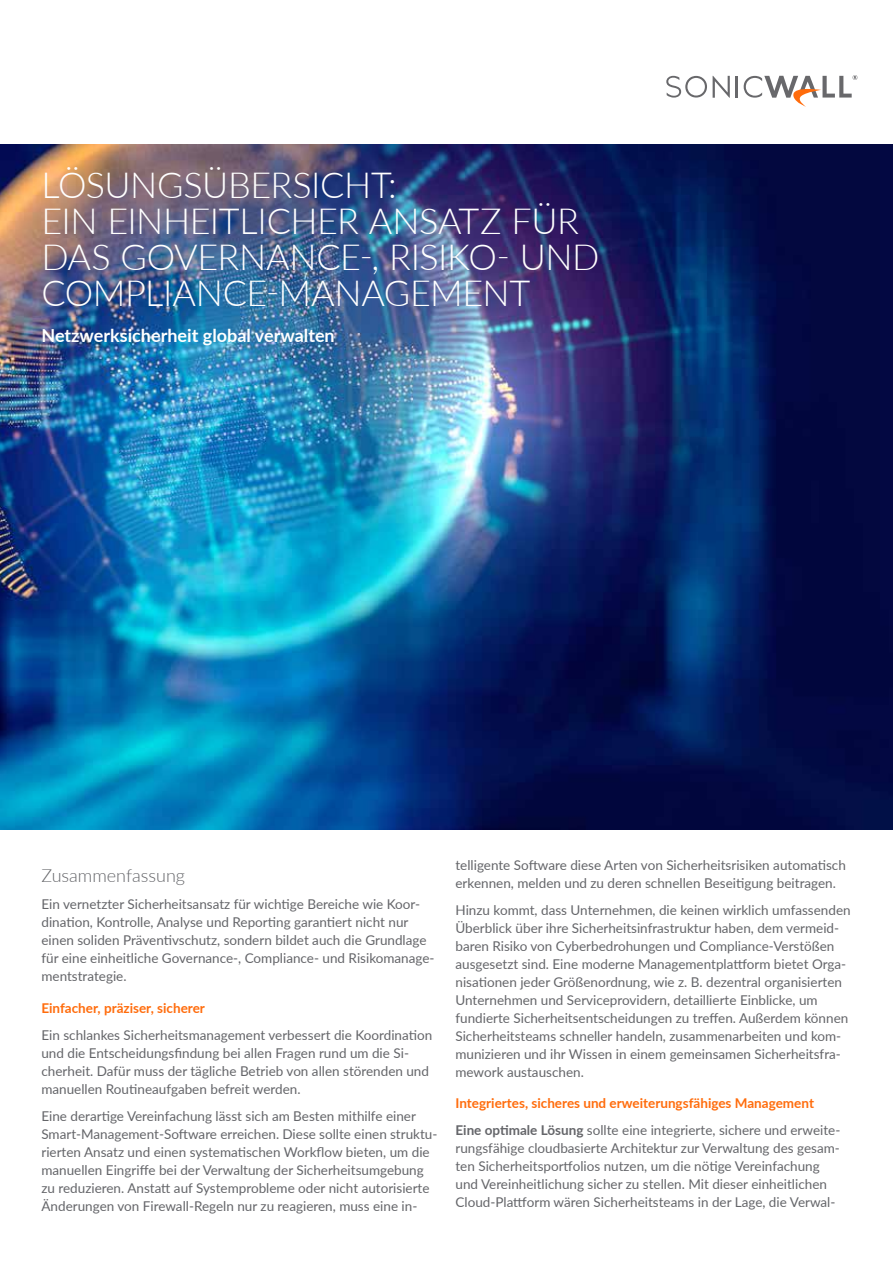
<style>
.page{position:relative;width:893px;height:1263px;background:#fff}
.page>*{position:absolute;margin:0;border:0;box-sizing:border-box;transform-origin:0 0}
.t1{font:300 36px/36px "Lato";letter-spacing:-.01em;color:#fff}
.t2{font:700 18px "Lato";color:#fff}
.t3{font:300 18px "Lato";color:#646569}
.t4{font:13.5px/18px "Lato";color:#646569}
.t5{font:700 13.5px/27px "Lato";color:#ff6c0c}
.s1{color:#646569}
.s2{font-weight:400;color:#646569}
</style>
<div class="page">
<svg style="left:713px;top:76px;width:17px;height:22px"></svg>
<hr style="left:736px;top:76px;width:2px;height:22px;background:#68686b">
<svg style="left:666px;top:76px;width:41px;height:22px"></svg>
<svg style="left:744px;top:75px;width:113px;height:32px"></svg>
<img style="left:0;top:145px;width:893px;height:684px">
<h1 class="t1" style="left:41px;top:166px;width:560px">LÖSUNGSÜBERSICHT:<br>EIN EINHEITLICHER ANSATZ FÜR<br>DAS GOVERNANCE-, RISIKO- UND<br>COMPLIANCE-MANAG EMENT</h1>
<h2 class="t2" style="left:41px;top:322px;width:295px">Netzwerksicherheit global verwalten</h2>
<h2 class="t3" style="left:41px;top:863px;width:145px">ZUSAMMENFASSUNG</h2>
<p class="t4" style="left:41px;top:895px;width:395px">Ein vernetzter Sicherheitsansatz für wichtige Bereiche wie Koor&shy;dination, Kontrolle, Analyse und Reporting garantiert nicht nur einen soliden Präventivschutz, sondern bildet auch die Grundlage für eine einheitliche Governance-, Compliance- und Risikomanage&shy;mentstrategie.</p>
<p class="t5" style="left:41px;top:993px;width:165px">Einfacher, präziser, sicherer</p>
<p class="t4" style="left:41px;top:1025px;width:392px">Ein schlankes Sicherheitsmanagement verbessert die Koordination und die Entscheidungsfindung bei allen Fragen rund um die Si&shy;cherheit. Dafür muss der tägliche Betrieb von allen störenden und manuellen Routineaufgaben befreit werden.</p>
<p class="t4" style="left:41px;top:1106px;width:397px">Eine derartige Vereinfachung lässt sich am Besten mithilfe einer Smart-Management-Software erreichen. Diese sollte einen struktu&shy;rierten Ansatz und einen systematischen Workflow bieten, um die manuellen Eingriffe bei der Verwaltung der Sicherheitsumgebung zu reduzieren. Anstatt auf Systemprobleme oder nicht autorisierte Änderungen von Firewall-Regeln nur zu reagieren, muss eine in-</p>
<p class="t4" style="left:455px;top:855px;width:392px">telligente Software diese Arten von Sicherheitsrisiken automatisch erkennen, melden und zu deren schnellen Beseitigung beitragen.</p>
<p class="t4" style="left:455px;top:900px;width:397px">Hinzu kommt, dass Unternehmen, die keinen wirklich umfassenden Überblick über ihre Sicherheitsinfrastruktur haben, dem vermeid&shy;baren Risiko von Cyberbedrohungen und Compliance-Verstößen ausgesetzt sind. Eine moderne Managementplattform bietet Orga&shy;nisationen jeder Größenordnung, wie z. B. dezentral organisierten Unternehmen und Serviceprovidern, detaillierte Einblicke, um fundierte Sicherheitsentscheidungen zu treffen. Außerdem können Sicherheitsteams schneller handeln, zusammenarbeiten und kom&shy;munizieren und ihr Wissen in einem gemeinsamen Sicherheitsfra&shy;mework austauschen.</p>
<p class="t5" style="left:455px;top:1089px;width:386px">Integriertes, sicheres und erweiterungsfähiges Management<br><span class="s1">Eine optimale Lösung</span> <span class="s2">sollte eine integrierte, sichere und erweite-</span></p>
<p class="t4" style="left:455px;top:1139px;width:386px">rungsfähige cloudbasierte Architektur zur Verwaltung des gesam&shy;ten Sicherheitsportfolios nutzen, um die nötige Vereinfachung und Vereinheitlichung sicher zu stellen. Mit dieser einheitlichen Cloud-Plattform wären Sicherheitsteams in der Lage, die Verwal-</p>
</div>
